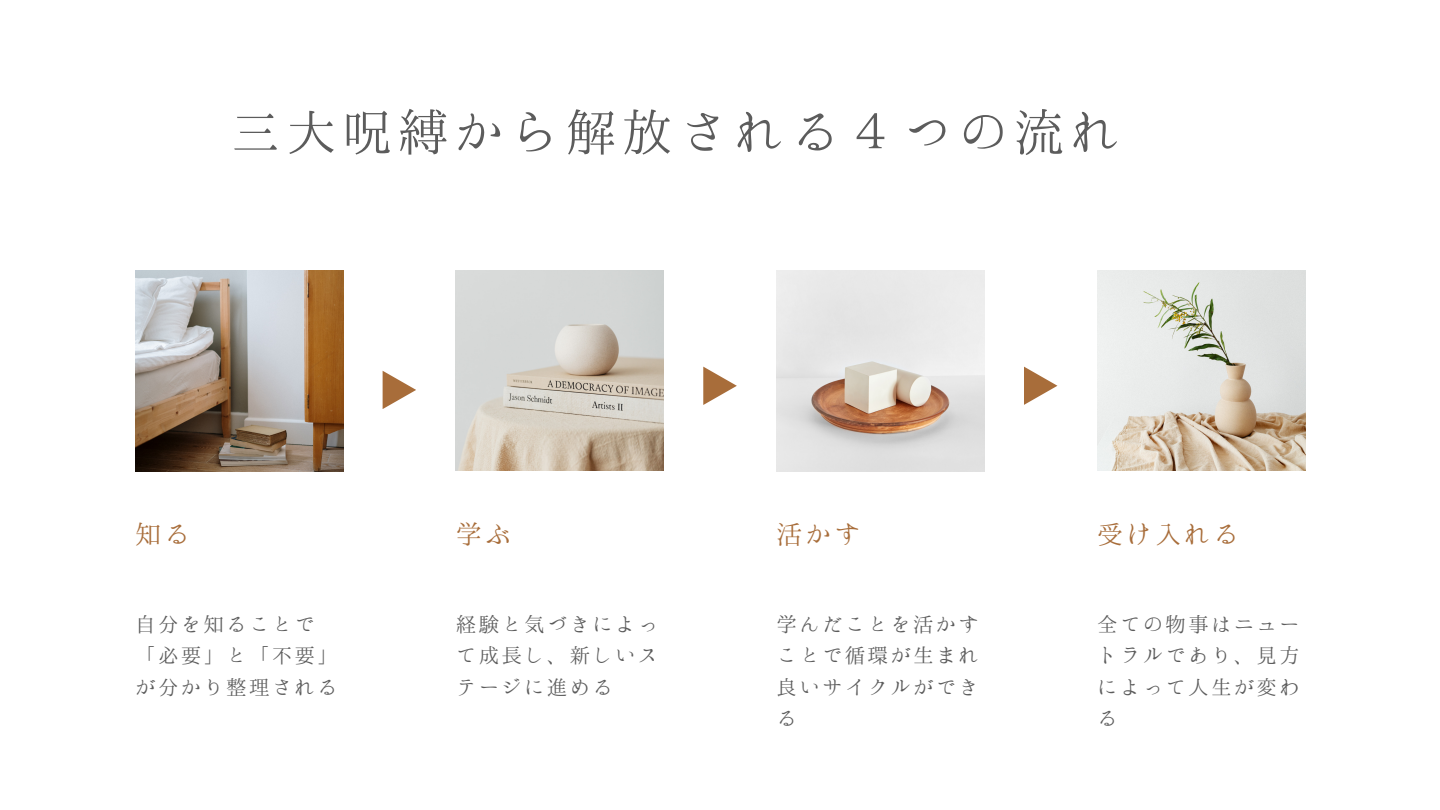
<style>
.page{position:relative;width:1440px;height:810px;background:#fff}
.page>*{position:absolute;margin:0;border:0;box-sizing:border-box;transform-origin:0 0}
.t1{font:56px "Hannari Mincho";color:#5c5c5c}
.t2{font:29px "Hannari Mincho";color:#a86d3a}
.t3{font:22.7px/31.5px "Hannari Mincho";color:#5c5c5c;text-align:justify}
</style>
<div class="page">
<img style="left:456px;top:271px;width:207px;height:199px">
<img style="left:777px;top:271px;width:207px;height:200px">
<img style="left:1097px;top:271px;width:208px;height:200px">
<img style="left:135px;top:271px;width:208px;height:200px">
<svg style="left:383px;top:371px;width:33px;height:38px"></svg>
<svg style="left:1024px;top:367px;width:33px;height:38px"></svg>
<svg style="left:703px;top:367px;width:34px;height:38px"></svg>
<p class="t1" style="left:230px;top:102px;width:897px">三大呪縛から解放される４つの流れ</p>
<p class="t2" style="left:135px;top:519px;width:59px">知る</p>
<h2 class="t2" style="left:456px;top:519px;width:59px">学ぶ</h2>
<h2 class="t2" style="left:777px;top:519px;width:88px">活かす</h2>
<p class="t2" style="left:1097px;top:519px;width:146px">受け入れる</p>
<p class="t3" style="left:135px;top:608px;width:206px;text-align:left">自分を知ることで「必要」と「不要」が分かり整理される</p>
<h2 class="t3" style="left:456px;top:608px;width:206px">経験と気づきによって成長し、新しいステージに進める</h2>
<h2 class="t3" style="left:777px;top:608px;width:206px">学んだことを活かすことで循環が生まれ良いサイクルができる</h2>
<p class="t3" style="left:1097px;top:608px;width:206px;text-align:left">全ての物事はニュートラルであり、見方によって人生が変わる</p>
</div>
